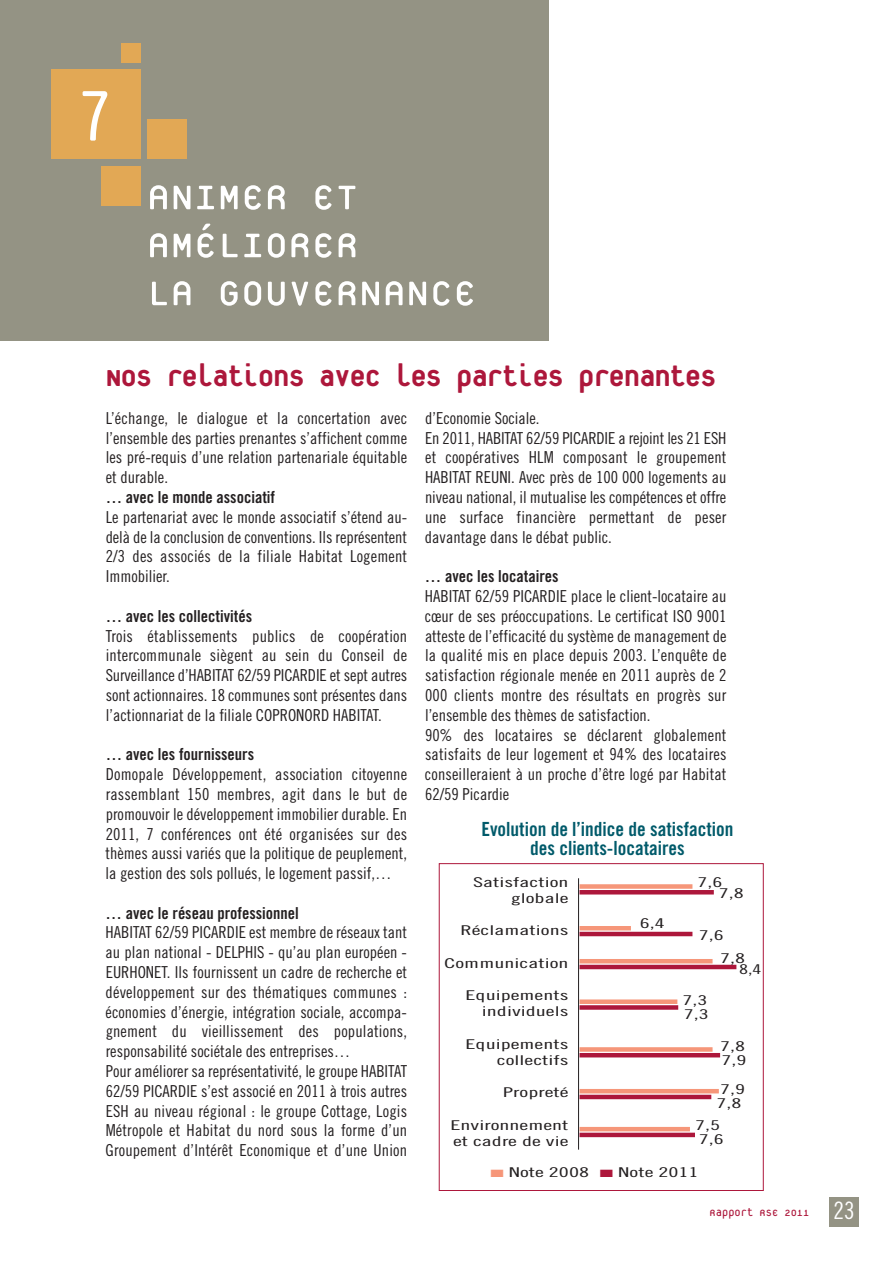
<style>
.page{position:relative;width:893px;height:1263px;background:#fff}
.page>*{position:absolute;margin:0;border:0;box-sizing:border-box;transform-origin:0 0}
.t1{font:75px "Platelet";color:#fff}
.t2{font:51px/48px "Platelet";color:#fff}
.t3{font:800 34.5px "Platelet";letter-spacing:-.02em;color:#ad173b}
.t4{font:19.5px/19.5px "Trade Gothic Bold Cond Twenty";color:#005a6a;text-align:center}
.t5{font:16.5px/19.8px "Trade Gothic Cond Eighteen";color:#231f20;text-align:justify}
.t6{font:16.5px "Trade Gothic Bold Cond Twenty";color:#231f20}
.t7{font:13.5px/16.2px "Trade Gothic Cond Eighteen";color:#231f20;scale:1.67 1}
.t8{font:13.5px "Platelet";color:#ad173b}
.s1{color:#f69679}
.s2{color:#ad173b}
.s3{font-family:"Trade Gothic Cond Eighteen";font-size:24px;color:#fff}
</style>
<div class="page">
<div style="left:829px;top:1198px;width:30px;height:29px;background:#949384"></div>
<div style="left:0;top:0;width:548px;height:340px;background:#949384"></div>
<div style="left:51px;top:69px;width:90px;height:90px;background:#e2a855"></div>
<div style="left:148px;top:119px;width:39px;height:40px;background:#e2a855"></div>
<div style="left:121px;top:43px;width:20px;height:19px;background:#e2a855"></div>
<div style="left:102px;top:166px;width:39px;height:39px;background:#e2a855"></div>
<div style="left:439px;top:863px;width:324px;height:328px;border:1px solid #ad173b"></div>
<hr style="left:578px;top:878px;width:1px;height:272px;background:#231f20">
<div style="left:579px;top:884px;width:113px;height:5px;background:#f69679"></div>
<div style="left:579px;top:890px;width:134px;height:5px;background:#ad173b"></div>
<hr style="left:579px;top:1127px;width:111px;height:4px;background:#f69679">
<hr style="left:579px;top:1133px;width:116px;height:4px;background:#ad173b">
<div style="left:579px;top:999px;width:98px;height:5px;background:#f69679"></div>
<div style="left:579px;top:1005px;width:99px;height:5px;background:#ad173b"></div>
<hr style="left:579px;top:959px;width:133px;height:4px;background:#f69679">
<hr style="left:579px;top:965px;width:157px;height:4px;background:#ad173b">
<div style="left:579px;top:1047px;width:133px;height:5px;background:#f69679"></div>
<hr style="left:579px;top:1053px;width:141px;height:4px;background:#ad173b">
<hr style="left:579px;top:1089px;width:139px;height:4px;background:#f69679">
<hr style="left:579px;top:1095px;width:132px;height:4px;background:#ad173b">
<div style="left:579px;top:926px;width:52px;height:5px;background:#f69679"></div>
<hr style="left:579px;top:932px;width:113px;height:4px;background:#ad173b">
<h1 class="t1" style="left:78px;top:56px;width:36px">7</h1>
<h2 class="t2" style="left:147px;top:168px;width:331px">ANIMER ET<br>AMÉLIORER<br>LA GOUVERNANCE</h2>
<h3 class="t3" style="left:106px;top:363px;width:612px">Nos relations avec les parties prenantes</h3>
<p class="t5" style="left:106px;top:409px;width:303px">L’échange, le dialogue et la concertation avec l’ensemble des parties prenantes s’affichent comme les pré-requis d’une relation partenariale équitable et durable.</p>
<p class="t6" style="left:106px;top:491px;width:171px">… avec le monde associatif</p>
<p class="t5" style="left:106px;top:508px;width:303px">Le partenariat avec le monde associatif s’étend au&shy;delà de la conclusion de conventions. Ils représentent 2/3 des associés de la filiale Habitat Logement Immobilier.</p>
<p class="t6" style="left:106px;top:610px;width:148px">… avec les collectivités</p>
<p class="t5" style="left:106px;top:627px;width:303px">Trois établissements publics de coopération intercommunale siègent au sein du Conseil de Surveillance d’HABITAT 62/59 PICARDIE et sept autres sont actionnaires. 18 communes sont présentes dans l’actionnariat de la filiale COPRONORD HABITAT.</p>
<p class="t6" style="left:106px;top:748px;width:150px">… avec les fournisseurs</p>
<p class="t5" style="left:106px;top:766px;width:303px">Domopale Développement, association citoyenne rassemblant 150 membres, agit dans le but de promouvoir le développement immobilier durable. En 2011, 7 conférences ont été organisées sur des thèmes aussi variés que la politique de peuplement, la gestion des sols pollués, le logement passif,…</p>
<p class="t6" style="left:106px;top:907px;width:195px">… avec le réseau professionnel</p>
<p class="t5" style="left:106px;top:924px;width:303px;text-align:left">HABITAT 62/59 PICARDIE est membre de réseaux tant au plan national - DELPHIS - qu’au plan européen - EURHONET. Ils fournissent un cadre de recherche et développement sur des thématiques communes : économies d’énergie, intégration sociale, accompa&shy;gnement du vieillissement des populations, responsabilité sociétale des entreprises…<br>Pour améliorer sa représentativité, le groupe HABITAT 62/59 PICARDIE s’est associé en 2011 à trois autres ESH au niveau régional : le groupe Cottage, Logis Métropole et Habitat du nord sous la forme d’un Groupement d’Intérêt Economique et d’une Union</p>
<p class="t5" style="left:425px;top:409px;width:303px;text-align:left">d’Economie Sociale.<br>En 2011, HABITAT 62/59 PICARDIE a rejoint les 21 ESH et coopératives HLM composant le groupement HABITAT REUNI. Avec près de 100 000 logements au niveau national, il mutualise les compétences et offre une surface financière permettant de peser davantage dans le débat public.</p>
<p class="t6" style="left:425px;top:570px;width:135px">… avec les locataires</p>
<p class="t5" style="left:425px;top:588px;width:303px;text-align:left">HABITAT 62/59 PICARDIE place le client-locataire au cœur de ses préoccupations. Le certificat ISO 9001 atteste de l’efficacité du système de management de la qualité mis en place depuis 2003. L’enquête de satisfaction régionale menée en 2011 auprès de 2<br>000 clients montre des résultats en progrès sur l’ensemble des thèmes de satisfaction.<br>90% des locataires se déclarent globalement satisfaits de leur logement et 94% des locataires conseilleraient à un proche d’être logé par Habitat 62/59 Picardie</p>
<p class="t4" style="left:481px;top:821px;width:254px">Evolution de l’indice de satisfaction des clients-locataires</p>
<p class="t7" style="left:718px;top:877px;width:17px;line-height:11.7px;text-indent:-21px">7,6<br>7,8</p>
<p class="t7" style="left:473px;top:875px;width:59px;text-align:right">Satisfaction globale</p>
<p class="t7" style="left:460px;top:923px;width:66px">Réclamations</p>
<p class="t7" style="left:444px;top:956px;width:76px">Communication</p>
<p class="t7" style="left:465px;top:988px;width:63px;text-align:right">Equipements individuels</p>
<p class="t7" style="left:465px;top:1037px;width:63px;text-align:right">Equipements collectifs</p>
<p class="t7" style="left:503px;top:1085px;width:41px">Propreté</p>
<p class="t7" style="left:450px;top:1118px;width:72px">Environnement et cadre de vie</p>
<p class="t7" style="left:639px;top:916px;width:17px">6,4</p>
<p class="t7" style="left:698px;top:928px;width:17px">7,6</p>
<p class="t7" style="left:739px;top:953px;width:15px;line-height:11.7px;text-indent:-19px">7,8<br>8,4</p>
<p class="t7" style="left:682px;top:994px;width:17px;line-height:14px">7,3<br>7,3</p>
<p class="t7" style="left:720px;top:1040px;width:17px;line-height:14px">7,8<br>7,9</p>
<p class="t7" style="left:716px;top:1084px;width:19px;line-height:14px">7,9<br>7,8</p>
<p class="t7" style="left:695px;top:1119px;width:19px;line-height:14px">7,5<br>7,6</p>
<p class="t7" style="left:490px;top:1165px;width:126px"><span class="s1">■</span> Note 2008 <span class="s2">■</span> Note 2011</p>
<p class="t8" style="left:709px;top:1203px;width:147px">Rapport RSE 2011 <span class="s3">23</span></p>
</div>
